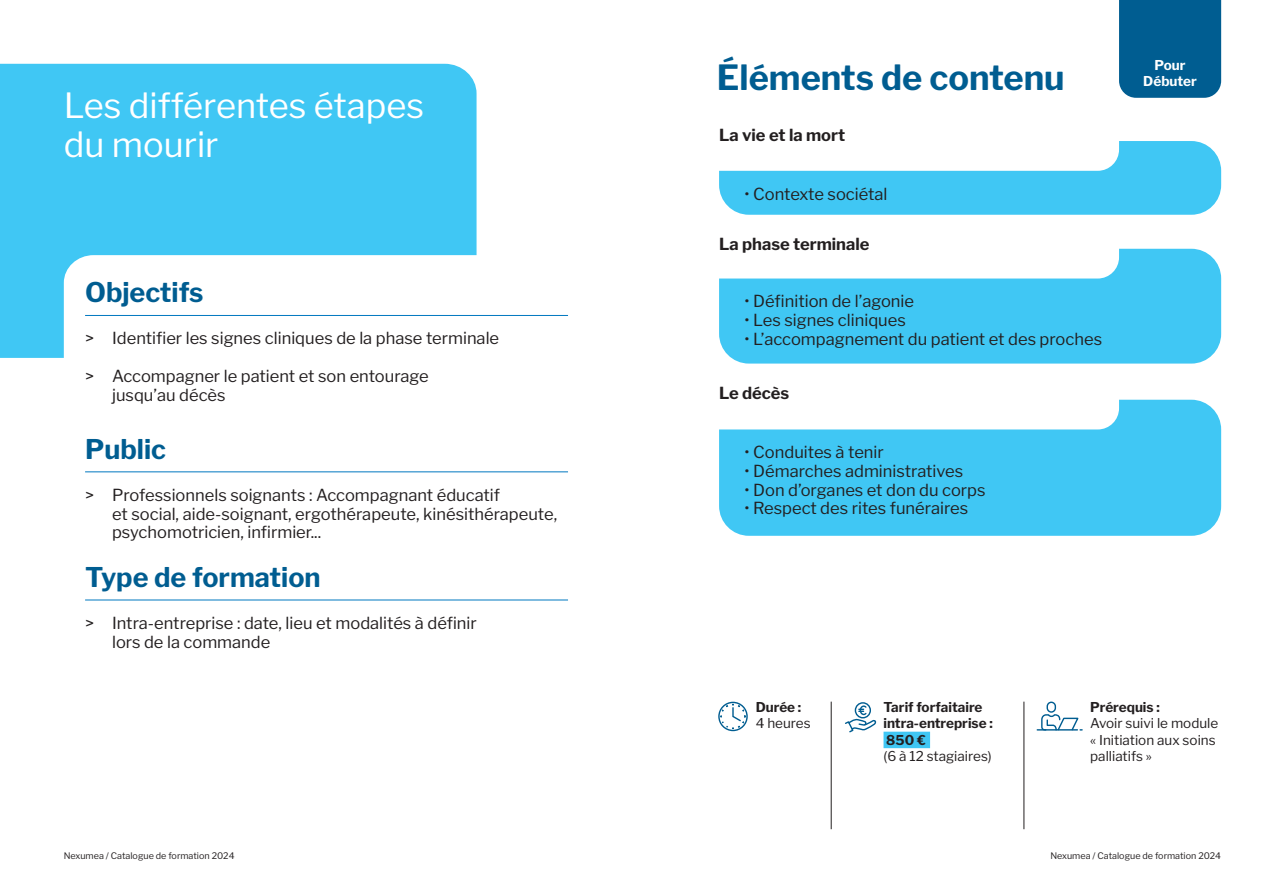
<style>
.page{position:relative;width:1285px;height:893px;background:#fff}
.page>*{position:absolute;margin:0;border:0;box-sizing:border-box;transform-origin:0 0}
.GRD_TITRE_BLEU{font:34.5px/39px "Libre Franklin";color:#fff}
.Éléments_de_contenu{font:700 34.5px "Libre Franklin";color:#005d91}
.Objectifs{font:700 27px "Libre Franklin";color:#005d91}
.TEXTE_FORMATION{font:16.5px/18.8px "Libre Franklin";color:#231f20}
.TEXTE_FORMATION_1{font:16.5px "Libre Franklin";color:#231f20}
.TEXTE_FORMATION_2{font:16.5px "Libre Franklin";color:#231f20}
.INTER_NIVO_3{font:700 16.5px "Libre Franklin";color:#231f20}
.TEXTE_FORMATION_2-2{font:13.5px/16.5px "Libre Franklin";color:#231f20}
.TEXTE_FORMATION_2-3{font:700 13.5px "Libre Franklin";color:#231f20}
.RUBRIQUE_2{font:700 13.5px "Libre Franklin";color:#fff}
.TARIF_SOINS_PAL{font:700 13.5px "Libre Franklin";color:#231f20}
.t1{font:9px "Libre Franklin";color:#231f20}
</style>
<div class="page">
<div style="left:0;top:64px;width:476px;height:294px;background:#40c7f4"></div>
<svg style="left:64px;top:255px;width:504px;height:345px"></svg>
<hr style="left:830px;top:702px;width:1px;height:127px;background:#231f20">
<hr style="left:1023px;top:702px;width:1px;height:127px;background:#231f20">
<div style="left:718px;top:702px;width:29px;height:29px;border:1px solid #005d91;border-radius:50%"></div>
<svg style="left:720px;top:704px;width:25px;height:25px"></svg>
<hr style="left:1037px;top:729px;width:40px;height:2px;background:#005d91">
<div style="left:1046px;top:702px;width:9px;height:11px;border:1px solid #005d91;border-radius:4px"></div>
<svg style="left:1040px;top:714px;width:41px;height:17px"></svg>
<div style="left:854px;top:702px;width:16px;height:16px;border:1px solid #005d91;border-radius:50%"></div>
<svg style="left:845px;top:705px;width:32px;height:28px"></svg>
<div style="left:719px;top:400px;width:501px;height:136px;background:#40c7f4;border-radius:30px"></div>
<div style="left:719px;top:249px;width:501px;height:115px;background:#40c7f4;border-radius:30px"></div>
<div style="left:719px;top:249px;width:399px;height:30px;background:#fff"></div>
<div style="left:719px;top:400px;width:399px;height:29px;background:#fff"></div>
<div style="left:719px;top:141px;width:501px;height:74px;background:#40c7f4;border-radius:30px"></div>
<div style="left:719px;top:141px;width:399px;height:30px;background:#fff"></div>
<div style="left:1119px;top:0;width:101px;height:98px;background:#005d91"></div>
<div style="left:883px;top:732px;width:46px;height:16px;background:#40c7f4"></div>
<hr style="left:85px;top:315px;width:483px;height:1px;background:#0078c0">
<hr style="left:85px;top:472px;width:483px;height:1px;background:#0078c0">
<hr style="left:85px;top:600px;width:483px;height:1px;background:#0078c0">
<p class="GRD_TITRE_BLEU" style="left:64px;top:83px;width:362px">Les différentes étapes du mourir</p>
<p class="Objectifs" style="left:85px;top:271px;width:120px">Objectifs</p>
<p class="TEXTE_FORMATION" style="left:85px;top:327px;width:415px">&gt; Identifier les signes cliniques de la phase terminale</p>
<p class="TEXTE_FORMATION" style="left:85px;top:365px;width:345px">&gt; Accompagner le patient et son entourage</p>
<p class="TEXTE_FORMATION" style="left:112px;top:384px;width:115px">jusqu’au décès</p>
<p class="Objectifs" style="left:85px;top:428px;width:82px">Public</p>
<p class="TEXTE_FORMATION" style="left:85px;top:484px;width:416px">&gt; Professionnels soignants : Accompagnant éducatif</p>
<p class="TEXTE_FORMATION" style="left:112px;top:503px;width:446px">et social, aide-soignant, ergothérapeute, kinésithérapeute, psychomotricien, infirmier...</p>
<p class="Objectifs" style="left:85px;top:556px;width:237px">Type de formation</p>
<p class="TEXTE_FORMATION" style="left:112px;top:612px;width:366px;text-indent:-27px">&gt; Intra-entreprise : date, lieu et modalités à définir lors de la commande</p>
<p class="Éléments_de_contenu" style="left:716px;top:50px;width:349px">Éléments de contenu</p>
<p class="RUBRIQUE_2" style="left:1154px;top:54px;width:32px">Pour</p>
<p class="RUBRIQUE_2" style="left:1143px;top:71px;width:55px">Débuter</p>
<p class="INTER_NIVO_3" style="left:719px;top:122px;width:128px">La vie et la mort</p>
<p class="TEXTE_FORMATION_1" style="left:744px;top:181px;width:144px">• Contexte sociétal</p>
<p class="INTER_NIVO_3" style="left:719px;top:231px;width:152px">La phase terminale</p>
<p class="TEXTE_FORMATION_2" style="left:744px;top:288px;width:171px">• Définition de l’agonie</p>
<p class="TEXTE_FORMATION_2" style="left:744px;top:307px;width:163px">• Les signes cliniques</p>
<p class="TEXTE_FORMATION_2" style="left:744px;top:326px;width:359px">• L’accompagnement du patient et des proches</p>
<p class="INTER_NIVO_3" style="left:719px;top:380px;width:72px">Le décès</p>
<p class="TEXTE_FORMATION_1" style="left:744px;top:439px;width:141px">• Conduites à tenir</p>
<p class="TEXTE_FORMATION_1" style="left:744px;top:458px;width:220px">• Démarches administratives</p>
<p class="TEXTE_FORMATION_1" style="left:744px;top:477px;width:242px">• Don d’organes et don du corps</p>
<p class="TEXTE_FORMATION_1" style="left:744px;top:495px;width:225px">• Respect des rites funéraires</p>
<p class="TEXTE_FORMATION_2-3" style="left:755px;top:696px;width:47px">Durée :</p>
<p class="TEXTE_FORMATION_2-2" style="left:755px;top:714px;width:56px">4 heures</p>
<p class="TEXTE_FORMATION_2-3" style="left:883px;top:696px;width:100px">Tarif forfaitaire</p>
<p class="TEXTE_FORMATION_2-3" style="left:883px;top:713px;width:111px">intra-entreprise :</p>
<p class="TARIF_SOINS_PAL" style="left:886px;top:729px;width:41px">850 €</p>
<p class="TEXTE_FORMATION_2-2" style="left:883px;top:747px;width:110px">(6 à 12 stagiaires)</p>
<p class="TEXTE_FORMATION_2-3" style="left:1089px;top:696px;width:71px">Prérequis :</p>
<p class="TEXTE_FORMATION_2-2" style="left:1089px;top:714px;width:130px">Avoir suivi le module « Initiation aux soins palliatifs »</p>
<p class="t1" style="left:64px;top:849px;width:172px">Nexumea / Catalogue de formation 2024</p>
<p class="t1" style="left:1050px;top:849px;width:172px">Nexumea / Catalogue de formation 2024</p>
</div>
